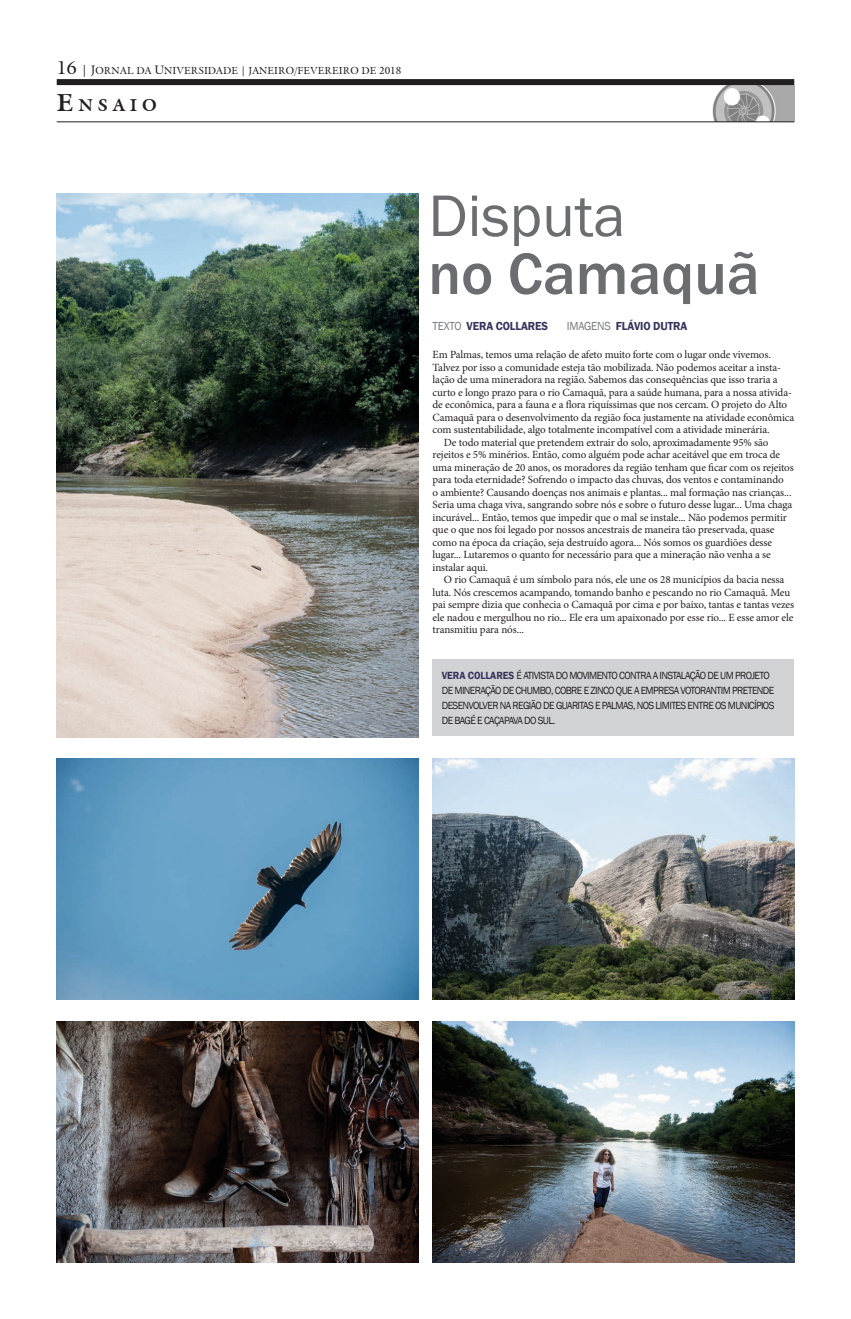
<style>
.page{position:relative;width:851px;height:1319px;background:#fff}
.page>*{position:absolute;margin:0;border:0;box-sizing:border-box;transform-origin:0 0}
.t1{font:500 60.6px/57.9px "Franklin Gothic";color:#6c6d70}
.t2{font:700 16.8px "Galliard IT Cby BT";letter-spacing:.285em;color:#231f20}
.t3{font:600 12px "Franklin Gothic";letter-spacing:-.01em;color:#34345c;scale:.94 1}
.t4{font:11px "Minion Pro";letter-spacing:-.01em;color:#231f20}
.t5{font:10.7px/15px "Franklin Gothic";letter-spacing:-.06em;color:#231f20;scale:.94 1}
.t6{font:10px "Galliard IT Cby BT";color:#231f20}
.s1{font-size:18px}
.s2{font-size:12px}
.s3{font-size:24px}
.s4{font-weight:400}
.s5{font-weight:400;color:#76787b}
.s6{font-weight:600;color:#34345c}
</style>
<div class="page">
<img style="left:688px;top:85px;width:106px;height:37px">
<div style="left:57px;top:79px;width:737px;height:6px;background:#231f20"></div>
<hr style="left:57px;top:122px;width:737px;height:1px;background:#231f20">
<div style="left:432px;top:659px;width:362px;height:77px;background:#d1d2d4"></div>
<img style="left:56px;top:1021px;width:362px;height:240px">
<img style="left:432px;top:1021px;width:362px;height:240px">
<img style="left:56px;top:758px;width:362px;height:241px">
<img style="left:57px;top:193px;width:361px;height:544px">
<img style="left:432px;top:758px;width:362px;height:241px">
<p class="t6" style="left:57px;top:64px;width:346px"><span class="s1">16</span> <span class="s2">| J</span>ORNAL DA <span class="s2">U</span>NIVERSIDADE | JANEIRO/FEVEREIRO DE 2018</p>
<p class="t2" style="left:57px;top:94px;width:102px"><span class="s3">E</span>NSAIO</p>
<p class="t1" style="left:428px;top:187px;width:333px"><span class="s4">DISPUTA<br></span>no Camaquã</p>
<p class="t3" style="left:432px;top:318px;width:124px"><span class="s5">TEXTO</span> VERA COLLARES</p>
<p class="t3" style="left:567px;top:318px;width:129px"><span class="s5">IMAGENS</span> FLÁVIO DUTRA</p>
<p class="t4" style="left:432px;top:347px;width:340px">Em Palmas, temos uma relação de afeto muito forte com o lugar onde vivemos.</p>
<p class="t4" style="left:432px;top:360px;width:350px">Talvez por isso a comunidade esteja tão mobilizada. Não podemos aceitar a insta-</p>
<p class="t4" style="left:432px;top:372px;width:346px">lação de uma mineradora na região. Sabemos das consequências que isso traria a</p>
<p class="t4" style="left:432px;top:385px;width:361px">curto e longo prazo para o rio Camaquã, para a saúde humana, para a nossa ativida-</p>
<p class="t4" style="left:432px;top:397px;width:356px">de econômica, para a fauna e a flora riquíssimas que nos cercam. O projeto do Alto</p>
<p class="t4" style="left:432px;top:410px;width:363px">Camaquã para o desenvolvimento da região foca justamente na atividade econômica</p>
<p class="t4" style="left:432px;top:422px;width:338px">com sustentabilidade, algo totalmente incompatível com a atividade minerária.</p>
<p class="t4" style="left:444px;top:435px;width:326px">De todo material que pretendem extrair do solo, aproximadamente 95% são</p>
<p class="t4" style="left:432px;top:447px;width:349px">rejeitos e 5% minérios. Então, como alguém pode achar aceitável que em troca de</p>
<p class="t4" style="left:432px;top:460px;width:362px">uma mineração de 20 anos, os moradores da região tenham que ficar com os rejeitos</p>
<p class="t4" style="left:432px;top:472px;width:352px">para toda eternidade? Sofrendo o impacto das chuvas, dos ventos e contaminando</p>
<p class="t4" style="left:432px;top:485px;width:360px">o ambiente? Causando doenças nos animais e plantas... mal formação nas crianças...</p>
<p class="t4" style="left:432px;top:497px;width:361px">Seria uma chaga viva, sangrando sobre nós e sobre o futuro desse lugar... Uma chaga</p>
<p class="t4" style="left:432px;top:510px;width:356px">incurável... Então, temos que impedir que o mal se instale... Não podemos permitir</p>
<p class="t4" style="left:432px;top:522px;width:343px">que o que nos foi legado por nossos ancestrais de maneira tão preservada, quase</p>
<p class="t4" style="left:432px;top:535px;width:341px">como na época da criação, seja destruído agora... Nós somos os guardiões desse</p>
<p class="t4" style="left:432px;top:547px;width:340px">lugar... Lutaremos o quanto for necessário para que a mineração não venha a se</p>
<p class="t4" style="left:432px;top:560px;width:57px">instalar aqui.</p>
<p class="t4" style="left:444px;top:572px;width:342px">O rio Camaquã é um símbolo para nós, ele une os 28 municípios da bacia nessa</p>
<p class="t4" style="left:432px;top:585px;width:359px">luta. Nós crescemos acampando, tomando banho e pescando no rio Camaquã. Meu</p>
<p class="t4" style="left:432px;top:597px;width:363px">pai sempre dizia que conhecia o Camaquã por cima e por baixo, tantas e tantas vezes</p>
<p class="t4" style="left:432px;top:610px;width:362px">ele nadou e mergulhou no rio... Ele era um apaixonado por esse rio... E esse amor ele</p>
<p class="t4" style="left:432px;top:622px;width:93px">transmitiu para nós...</p>
<p class="t5" style="left:441px;top:667px;width:355px"><span class="s6">VERA COLLARES</span> É ATIVISTA DO MOVIMENTO CONTRA A INSTALAÇÃO DE UM PROJETO DE MINERAÇÃO DE CHUMBO, COBRE E ZINCO QUE A EMPRESA VOTORANTIM PRETENDE DESENVOLVER NA REGIÃO DE GUARITAS E PALMAS, NOS LIMITES ENTRE OS MUNICÍPIOS DE BAGÉ E CAÇAPAVA DO SUL.</p>
</div>
